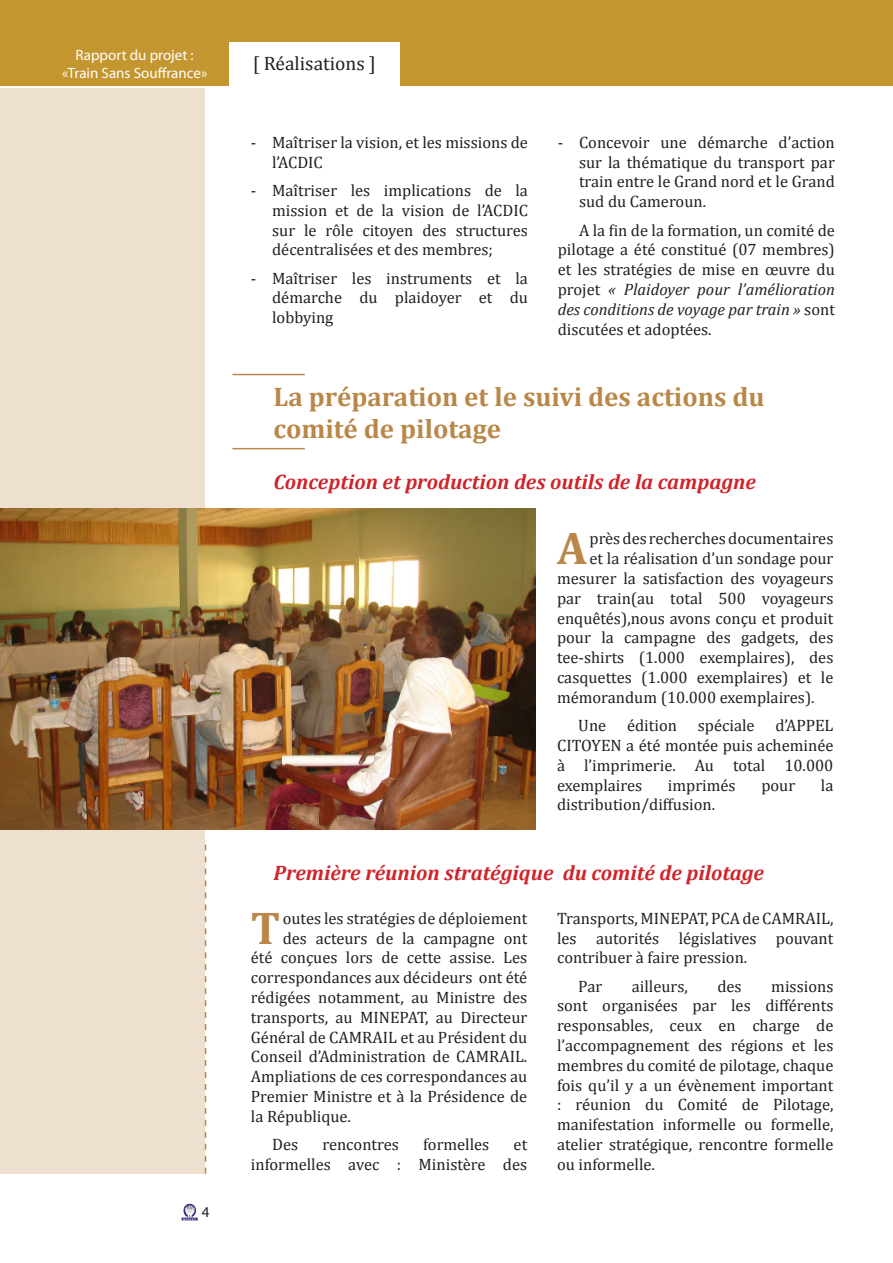
<style>
.page{position:relative;width:893px;height:1263px;background:#fff}
.page>*{position:absolute;margin:0;border:0;box-sizing:border-box;transform-origin:0 0}
.t1{font:700 46.2px "Cambria";color:#b98747}
.t2{font:700 27px/32.4px "Cambria";color:#b98747}
.t3{font:italic 700 21px "Cambria";color:#d1232a}
.t4{font:19.5px "Cambria";color:#231f20}
.t5{font:16.5px/19.8px "Cambria";color:#231f20;text-align:justify}
.t6{font:15px/18px "Myriad Pro";color:#fff;text-align:center}
.t7{font:15px "Myriad Pro";color:#231f20}
.s1{font-style:italic}
</style>
<div class="page">
<div style="left:0;top:0;width:893px;height:85px;background:#c4962f"></div>
<div style="left:230px;top:43px;width:170px;height:51px;background:#fff"></div>
<svg style="left:183px;top:1204px;width:6px;height:13px"></svg>
<hr style="left:232px;top:374px;width:73px;height:1px;background:#b98747">
<hr style="left:232px;top:448px;width:73px;height:1px;background:#b98747">
<div style="left:0;top:88px;width:204px;height:1086px;background:#eee0cf"></div>
<svg style="left:205px;top:844px;width:1px;height:330px"></svg>
<img style="left:0;top:509px;width:536px;height:320px">
<p class="t6" style="left:62px;top:45px;width:147px">Rapport du projet : «Train Sans Souffrance»</p>
<p class="t4" style="left:253px;top:52px;width:125px">[ Réalisations ]</p>
<p class="t5" style="left:272px;top:132px;width:257px;text-indent:-21px">- Maîtriser la vision, et les missions de l’ACDIC</p>
<p class="t5" style="left:272px;top:180px;width:257px;text-indent:-21px">- Maîtriser les implications de la mission et de la vision de l’ACDIC sur le rôle citoyen des structures décentralisées et des membres;</p>
<p class="t5" style="left:272px;top:268px;width:257px;text-indent:-21px">- Maîtriser les instruments et la démarche du plaidoyer et du lobbying</p>
<p class="t5" style="left:579px;top:132px;width:257px;text-indent:-21px">- Concevoir une démarche d’action sur la thématique du transport par train entre le Grand nord et le Grand sud du Cameroun.</p>
<p class="t5" style="left:558px;top:220px;width:279px;text-indent:21px">A la fin de la formation, un comité de pilotage a été constitué (07 membres) et les stratégies de mise en œuvre du projet <span class="s1">« Plaidoyer pour l’amélioration des conditions de voyage par train »</span> sont discutées et adoptées.</p>
<h2 class="t2" style="left:274px;top:379px;width:492px">La préparation et le suivi des actions du comité de pilotage</h2>
<p class="t3" style="left:274px;top:469px;width:484px">Conception et production des outils de la campagne</p>
<h1 class="t1" style="left:557px;top:520px;width:32px">A</h1>
<p class="t5" style="left:589px;top:529px;width:245px">près des recherches documentaires</p>
<p class="t5" style="left:589px;top:549px;width:245px">et la réalisation d’un sondage pour</p>
<p class="t5" style="left:557px;top:568px;width:278px">mesurer la satisfaction des voyageurs</p>
<p class="t5" style="left:557px;top:588px;width:278px">par train(au total 500 voyageurs</p>
<p class="t5" style="left:557px;top:608px;width:278px">enquêtés),nous avons conçu et produit</p>
<p class="t5" style="left:557px;top:628px;width:278px">pour la campagne des gadgets, des</p>
<p class="t5" style="left:557px;top:648px;width:278px">tee-shirts (1.000 exemplaires), des</p>
<p class="t5" style="left:557px;top:667px;width:278px">casquettes (1.000 exemplaires) et le</p>
<p class="t5" style="left:557px;top:687px;width:259px">mémorandum (10.000 exemplaires).</p>
<p class="t5" style="left:578px;top:715px;width:29px">Une</p>
<p class="t5" style="left:627px;top:715px;width:51px">édition</p>
<p class="t5" style="left:698px;top:715px;width:58px">spéciale</p>
<p class="t5" style="left:557px;top:715px;width:278px;text-indent:218px">d’APPEL CITOYEN a été montée puis acheminée à l’imprimerie. Au total 10.000 exemplaires</p>
<p class="t5" style="left:668px;top:775px;width:69px">imprimés</p>
<p class="t5" style="left:761px;top:775px;width:35px">pour</p>
<p class="t5" style="left:821px;top:775px;width:14px">la</p>
<p class="t5" style="left:557px;top:795px;width:160px">distribution/diffusion.</p>
<p class="t3" style="left:274px;top:860px;width:492px">Première réunion stratégique du comité de pilotage</p>
<p class="t7" style="left:202px;top:1203px;width:9px">4</p>
<h1 class="t1" style="left:251px;top:899px;width:31px">T</h1>
<p class="t5" style="left:283px;top:908px;width:246px">outes les stratégies de déploiement</p>
<p class="t5" style="left:283px;top:928px;width:246px">des acteurs de la campagne ont</p>
<p class="t5" style="left:251px;top:948px;width:278px">été conçues lors de cette assise. Les</p>
<p class="t5" style="left:251px;top:967px;width:278px">correspondances aux décideurs ont été</p>
<p class="t5" style="left:251px;top:987px;width:278px">rédigées notamment, au Ministre des</p>
<p class="t5" style="left:251px;top:1007px;width:278px">transports, au MINEPAT, au Directeur</p>
<p class="t5" style="left:251px;top:1027px;width:278px">Général de CAMRAIL et au Président du</p>
<p class="t5" style="left:251px;top:1047px;width:278px">Conseil d’Administration de CAMRAIL.</p>
<p class="t5" style="left:251px;top:1066px;width:278px">Ampliations de ces correspondances au</p>
<p class="t5" style="left:251px;top:1086px;width:278px">Premier Ministre et à la Présidence de</p>
<p class="t5" style="left:251px;top:1106px;width:102px">la République.</p>
<p class="t5" style="left:272px;top:1134px;width:28px">Des</p>
<p class="t5" style="left:322px;top:1134px;width:78px">rencontres</p>
<p class="t5" style="left:423px;top:1134px;width:68px">formelles</p>
<p class="t5" style="left:251px;top:1134px;width:278px;text-align:right">et<br>informelles avec : Ministère des</p>
<p class="t5" style="left:557px;top:908px;width:278px">Transports, MINEPAT, PCA de CAMRAIL, les autorités législatives pouvant contribuer à faire pression.</p>
<p class="t5" style="left:578px;top:976px;width:25px">Par</p>
<p class="t5" style="left:632px;top:976px;width:58px">ailleurs,</p>
<p class="t5" style="left:717px;top:976px;width:26px">des</p>
<p class="t5" style="left:557px;top:976px;width:278px;text-indent:214px">missions sont organisées par les différents responsables, ceux en charge de l’accompagnement des régions et les membres du comité de pilotage, chaque fois qu’il y a un évènement important : réunion du Comité de Pilotage, manifestation informelle ou formelle, atelier stratégique, rencontre formelle ou informelle.</p>
</div>
